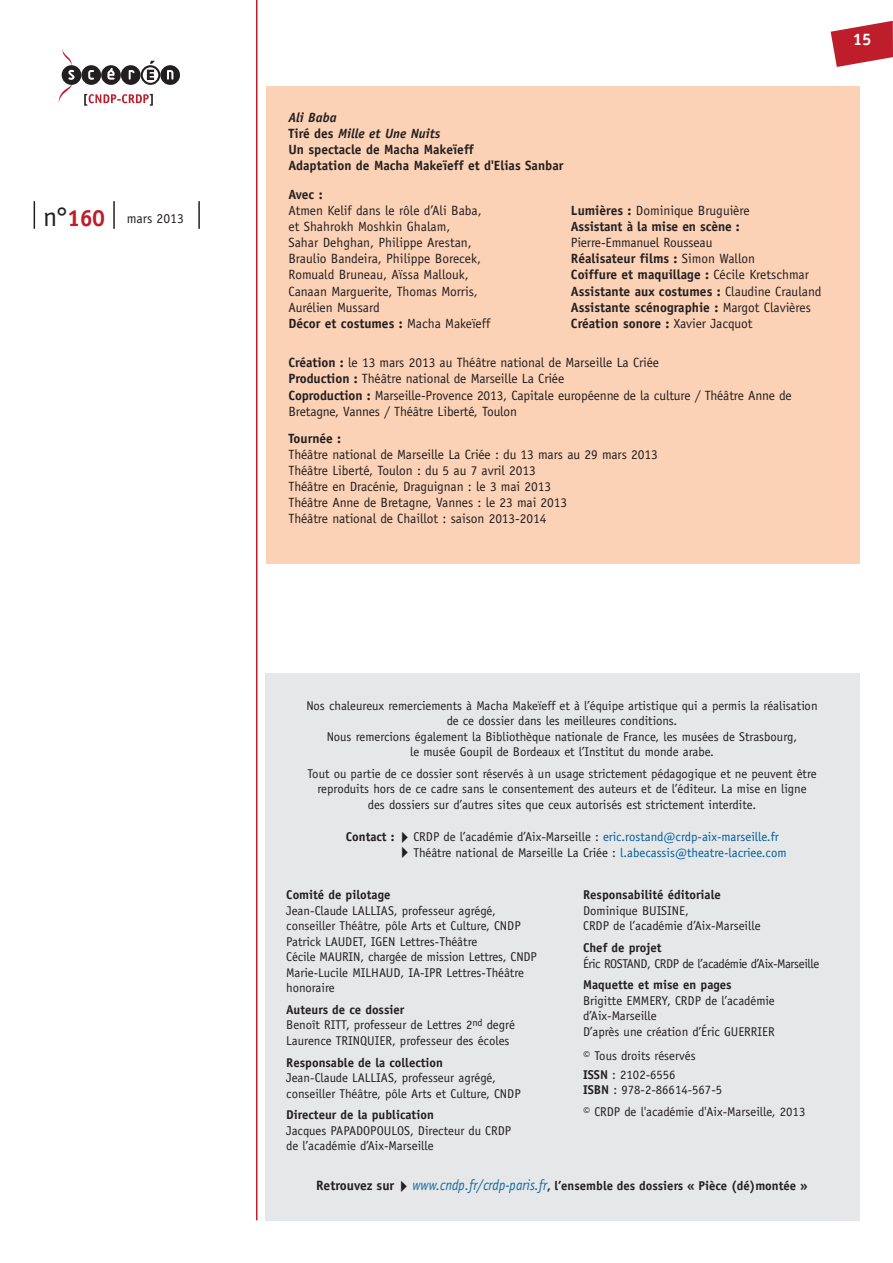
<style>
.page{position:relative;width:893px;height:1263px;background:#fff}
.page>*{position:absolute;margin:0;border:0;box-sizing:border-box;transform-origin:0 0}
.t1{font:700 21px "Officina Sans Std";color:#fff}
.t2{font:700 16.8px "Officina Sans Std";color:#fff}
.t3{font:13.65px "Officina Sans Std";color:#231f20}
.OURS_txt{font:13.35px/16px "Officina Sans Std";letter-spacing:-.005em;color:#231f20}
.OURS_txt-2{font:700 13.35px/16px "Officina Sans Std";color:#231f20}
.OURS_txt-3{font:italic 700 13.35px "Officina Sans Std";color:#231f20}
.OURS_txt-4{font:12.75px/15.5px "Officina Sans Std";color:#231f20}
.OURS_txt-5{font:700 12.75px "Officina Sans Std";color:#231f20}
.t4{font:12.75px "Officina Sans Std";color:#006099}
.OURS_titre{font:700 12.75px "Officina Sans Std";color:#231f20}
.OURS_txt-6{font:12.75px "Officina Sans Std";letter-spacing:-.03em;color:#231f20}
.s1{font-size:27.3px}
.s2{font-weight:700;font-size:23.4px;color:#be1d2c}
.s3{font-style:normal}
.s4{font-weight:400}
.s5{font-weight:700}
.s6{font-weight:700;color:#231f20}
.s7{color:#231f20}
.s8{color:#006099}
.s9{font-size:13.5px}
.s10{font-weight:400;font-style:italic;font-size:15px;color:#156aa1}
</style>
<div class="page">
<svg style="left:34px;top:201px;width:1px;height:28px"></svg>
<hr style="left:113px;top:201px;width:2px;height:28px;background:#231f20">
<hr style="left:198px;top:201px;width:2px;height:28px;background:#231f20">
<hr style="left:256px;top:0;width:1px;height:1220px;background:#be1d2c">
<svg style="left:831px;top:21px;width:62px;height:46px"></svg>
<svg style="left:58px;top:49px;width:122px;height:57px"></svg>
<div style="left:265px;top:673px;width:595px;height:547px;background:#e6e7e9"></div>
<div style="left:266px;top:86px;width:594px;height:477px;background:#fcd2b6"></div>
<p class="t3" style="left:43px;top:210px;width:142px"><span class="s1">n°</span><span class="s2">160</span> mars 2013</p>
<h2 class="t2" style="left:853px;top:29px;width:20px">15</h2>
<h1 class="t1" style="left:843px;top:30px;width:25px">15</h1>
<p class="OURS_txt-3" style="left:288px;top:109px;width:50px">Ali Baba</p>
<p class="OURS_txt-3" style="left:288px;top:125px;width:153px"><span class="s3">Tiré des</span> Mille et Une Nuits</p>
<p class="OURS_txt-2" style="left:288px;top:141px;width:277px">Un spectacle de Macha Makeïeff<br>Adaptation de Macha Makeïeff et d'Elias Sanbar</p>
<p class="OURS_txt-2" style="left:288px;top:186px;width:36px">Avec :</p>
<p class="OURS_txt" style="left:288px;top:203px;width:195px">Atmen Kelif dans le rôle d’Ali Baba, et Shahrokh Moshkin Ghalam,<br>Sahar Dehghan, Philippe Arestan,<br>Braulio Bandeira, Philippe Borecek,<br>Romuald Bruneau, Aïssa Mallouk,<br>Canaan Marguerite, Thomas Morris,<br>Aurélien Mussard</p>
<p class="OURS_txt-2" style="left:288px;top:315px;width:203px">Décor et costumes : <span class="s4">Macha Makeïeff</span></p>
<p class="OURS_txt" style="left:571px;top:203px;width:180px"><span class="s5">Lumières :</span> Dominique Bruguière</p>
<p class="OURS_txt-2" style="left:571px;top:218px;width:170px">Assistant à la mise en scène :<br><span class="s4">Pierre-Emmanuel Rousseau</span></p>
<p class="OURS_txt-2" style="left:571px;top:251px;width:186px">Réalisateur films : <span class="s4">Simon Wallon</span></p>
<p class="OURS_txt-2" style="left:571px;top:267px;width:240px">Coiffure et maquillage : <span class="s4">Cécile Kretschmar</span></p>
<p class="OURS_txt-2" style="left:571px;top:283px;width:252px">Assistante aux costumes : <span class="s4">Claudine Crauland</span></p>
<p class="OURS_txt-2" style="left:571px;top:299px;width:241px">Assistante scénographie : <span class="s4">Margot Clavières<br></span>Création sonore : <span class="s4">Xavier Jacquot</span></p>
<p class="OURS_txt" style="left:288px;top:355px;width:372px"><span class="s5">Création :</span> le 13 mars 2013 au Théâtre national de Marseille La Criée</p>
<p class="OURS_txt" style="left:288px;top:371px;width:277px"><span class="s5">Production :</span> Théâtre national de Marseille La Criée</p>
<p class="OURS_txt" style="left:288px;top:387px;width:505px"><span class="s5">Coproduction :</span> Marseille-Provence 2013, Capitale européenne de la culture / Théâtre Anne de<br>Bretagne, Vannes / Théâtre Liberté, Toulon</p>
<p class="OURS_txt-2" style="left:288px;top:430px;width:54px">Tournée :</p>
<p class="OURS_txt" style="left:288px;top:446px;width:371px">Théâtre national de Marseille La Criée : du 13 mars au 29 mars 2013</p>
<p class="OURS_txt" style="left:288px;top:463px;width:249px">Théâtre Liberté, Toulon : du 5 au 7 avril 2013</p>
<p class="OURS_txt" style="left:288px;top:479px;width:264px">Théâtre en Dracénie, Draguignan : le 3 mai 2013</p>
<p class="OURS_txt" style="left:288px;top:495px;width:280px">Théâtre Anne de Bretagne, Vannes : le 23 mai 2013</p>
<p class="OURS_txt" style="left:288px;top:511px;width:260px">Théâtre national de Chaillot : saison 2013-2014</p>
<p class="OURS_txt-4" style="left:306px;top:698px;width:513px;text-align:center">Nos chaleureux remerciements à Macha Makeïeff et à l’équipe artistique qui a permis la réalisation de ce dossier dans les meilleures conditions.</p>
<p class="OURS_txt-4" style="left:327px;top:729px;width:472px;text-align:center">Nous remercions également la Bibliothèque nationale de France, les musées de Strasbourg, le musée Goupil de Bordeaux et l’Institut du monde arabe.</p>
<p class="OURS_txt-4" style="left:307px;top:766px;width:511px;text-align:center">Tout ou partie de ce dossier sont réservés à un usage strictement pédagogique et ne peuvent être reproduits hors de ce cadre sans le consentement des auteurs et de l’éditeur. La mise en ligne<br>des dossiers sur d’autres sites que ceux autorisés est strictement interdite.</p>
<p class="t4" style="left:346px;top:830px;width:434px"><span class="s6">Contact :</span><span class="s7">✔CRDP de l’académie d’Aix-Marseille :</span> eric.rostand@crdp-aix-marseille.fr</p>
<p class="OURS_txt-4" style="left:396px;top:845px;width:393px">✔Théâtre national de Marseille La Criée : <span class="s8">l.abecassis@theatre-lacriee.com</span></p>
<p class="OURS_titre" style="left:286px;top:887px;width:106px">Comité de pilotage</p>
<p class="OURS_txt-4" style="left:286px;top:903px;width:236px">Jean-Claude LALLIAS, professeur agrégé, conseiller Théâtre, pôle Arts et Culture, CNDP</p>
<p class="OURS_txt-4" style="left:286px;top:934px;width:193px">Patrick LAUDET, IGEN Lettres-Théâtre</p>
<p class="OURS_txt-4" style="left:286px;top:949px;width:252px">Cécile MAURIN, chargée de mission Lettres, CNDP</p>
<p class="OURS_txt-4" style="left:286px;top:965px;width:239px">Marie-Lucile MILHAUD, IA-IPR Lettres-Théâtre honoraire</p>
<p class="OURS_titre" style="left:286px;top:1002px;width:120px">Auteurs de ce dossier</p>
<p class="OURS_txt-4" style="left:286px;top:1017px;width:230px">Benoît RITT, professeur de Lettres 2<sup>nd</sup> degré<br>Laurence TRINQUIER, professeur des écoles</p>
<p class="OURS_txt-5" style="left:286px;top:1054px;width:158px">Responsable de la collection</p>
<p class="OURS_txt-4" style="left:286px;top:1070px;width:236px">Jean-Claude LALLIAS, professeur agrégé, conseiller Théâtre, pôle Arts et Culture, CNDP</p>
<p class="OURS_titre" style="left:286px;top:1107px;width:149px">Directeur de la publication</p>
<p class="OURS_txt-4" style="left:286px;top:1123px;width:226px">Jacques PAPADOPOULOS, Directeur du CRDP de l’académie d’Aix-Marseille</p>
<p class="OURS_txt-5" style="left:583px;top:887px;width:139px">Responsabilité éditoriale</p>
<p class="OURS_txt-4" style="left:583px;top:903px;width:179px">Dominique BUISINE,<br>CRDP de l’académie d’Aix-Marseille</p>
<p class="OURS_titre" style="left:583px;top:940px;width:80px">Chef de projet</p>
<p class="OURS_txt-6" style="left:583px;top:956px;width:238px">Éric ROSTAND, CRDP de l’académie d’Aix-Marseille</p>
<p class="OURS_txt-5" style="left:583px;top:977px;width:150px">Maquette et mise en pages</p>
<p class="OURS_txt-4" style="left:583px;top:993px;width:193px">Brigitte EMMERY, CRDP de l’académie d’Aix-Marseille</p>
<p class="OURS_txt-4" style="left:583px;top:1024px;width:193px">D’après une création d’Éric GUERRIER</p>
<p class="OURS_txt-4" style="left:583px;top:1047px;width:114px">© Tous droits réservés</p>
<p class="OURS_txt-4" style="left:583px;top:1067px;width:94px"><span class="s5">ISSN</span> : 2102-6556</p>
<p class="OURS_txt-4" style="left:583px;top:1082px;width:141px"><span class="s5">ISBN</span> : 978-2-86614-567-5</p>
<p class="OURS_txt-4" style="left:583px;top:1104px;width:224px">© CRDP de l'académie d'Aix-Marseille, 2013</p>
<p class="OURS_txt-5" style="left:316px;top:1178px;width:493px"><span class="s9">Retrouvez sur</span>✔<span class="s10">www.cndp.fr/crdp-paris.fr</span>, l’ensemble des dossiers « Pièce (dé)montée »</p>
</div>
